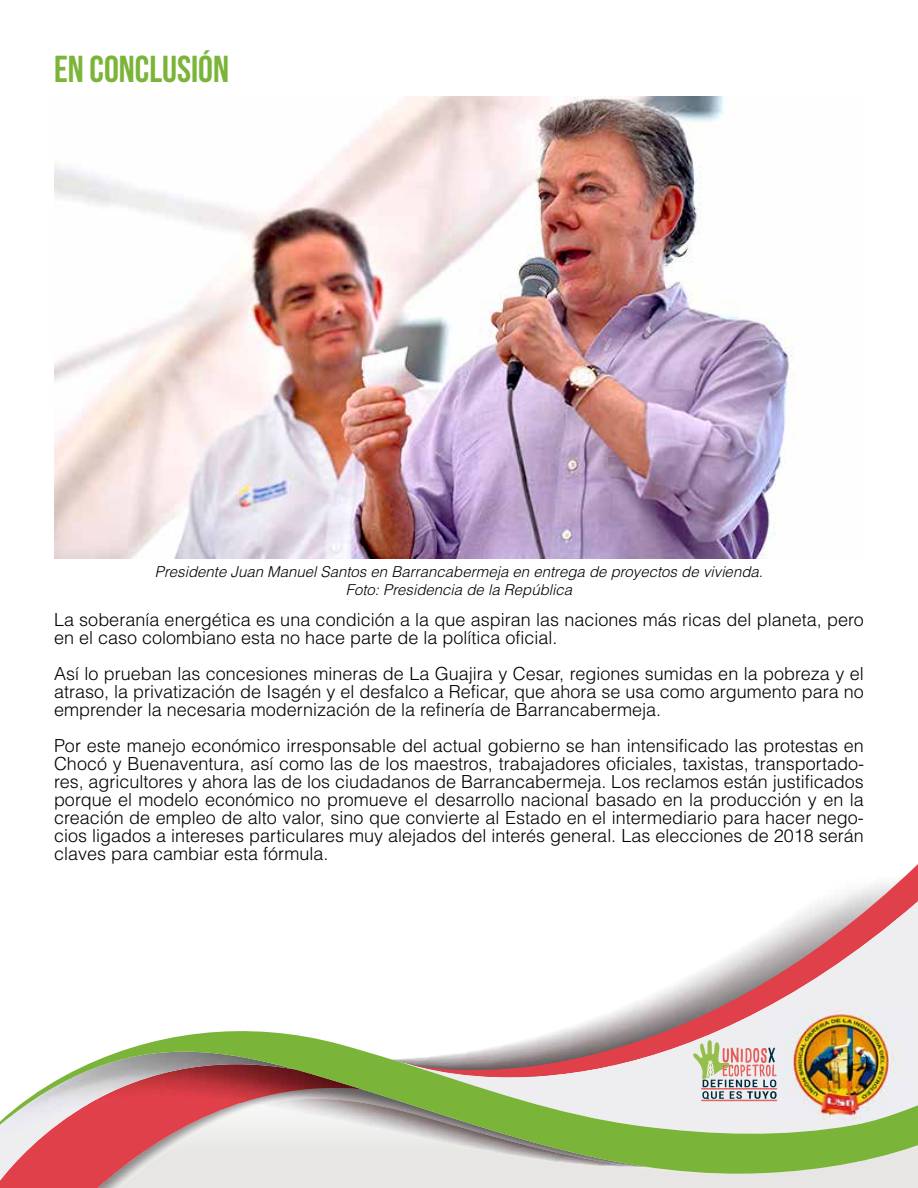
<style>
.page{position:relative;width:918px;height:1188px;background:#fff}
.page>*{position:absolute;margin:0;border:0;box-sizing:border-box;transform-origin:0 0}
.t1{font:700 37.5px "Bebas Neue";color:#7ab438}
.t2{font:300 18px/18px "Helvetica LT Std";color:#000;text-align:justify}
.t3{font:italic 300 15px/18px "Helvetica LT Std";color:#000;text-align:center}
</style>
<div class="page">
<div style="left:716px;top:1175px;width:202px;height:13px;background:#e7e6e4"></div>
<div style="left:362px;top:1175px;width:286px;height:13px;background:#e7e6e4"></div>
<svg style="left:0;top:1175px;width:362px;height:13px;background:#e3bdbe"></svg>
<svg style="left:0;top:1175px;width:296px;height:7px;background:#e1a7a9"></svg>
<svg style="left:829px;top:864px;width:89px;height:37px"></svg>
<svg style="left:603px;top:901px;width:315px;height:116px"></svg>
<svg style="left:0;top:1017px;width:918px;height:158px"></svg>
<img style="left:767px;top:1009px;width:148px;height:111px">
<img style="left:876px;top:1107px;width:39px;height:13px">
<svg style="left:693px;top:1040px;width:84px;height:61px;background:#ccc0b6"></svg>
<img style="left:54px;top:96px;width:741px;height:463px">
<h1 class="t1" style="left:54px;top:49px;width:177px">EN CONCLUSIÓN</h1>
<p class="t3" style="left:155px;top:562px;width:610px">Presidente Juan Manuel Santos en Barrancabermeja en entrega de proyectos de vivienda.<br>Foto: Presidencia de la República</p>
<p class="t2" style="left:54px;top:611px;width:811px">La soberanía energética es una condición a la que aspiran las naciones más ricas del planeta, pero en el caso colombiano esta no hace parte de la política oficial.</p>
<p class="t2" style="left:54px;top:665px;width:812px">Así lo prueban las concesiones mineras de La Guajira y Cesar, regiones sumidas en la pobreza y el atraso, la privatización de Isagén y el desfalco a Reficar, que ahora se usa como argumento para no emprender la necesaria modernización de la refinería de Barrancabermeja.</p>
<p class="t2" style="left:54px;top:737px;width:812px">Por este manejo económico irresponsable del actual gobierno se han intensificado las protestas en Chocó y Buenaventura, así como las de los maestros, trabajadores oficiales, taxistas, transportado&shy;res, agricultores y ahora las de los ciudadanos de Barrancabermeja. Los reclamos están justificados porque el modelo económico no promueve el desarrollo nacional basado en la producción y en la creación de empleo de alto valor, sino que convierte al Estado en el intermediario para hacer nego&shy;cios ligados a intereses particulares muy alejados del interés general. Las elecciones de 2018 serán claves para cambiar esta fórmula.</p>
</div>
